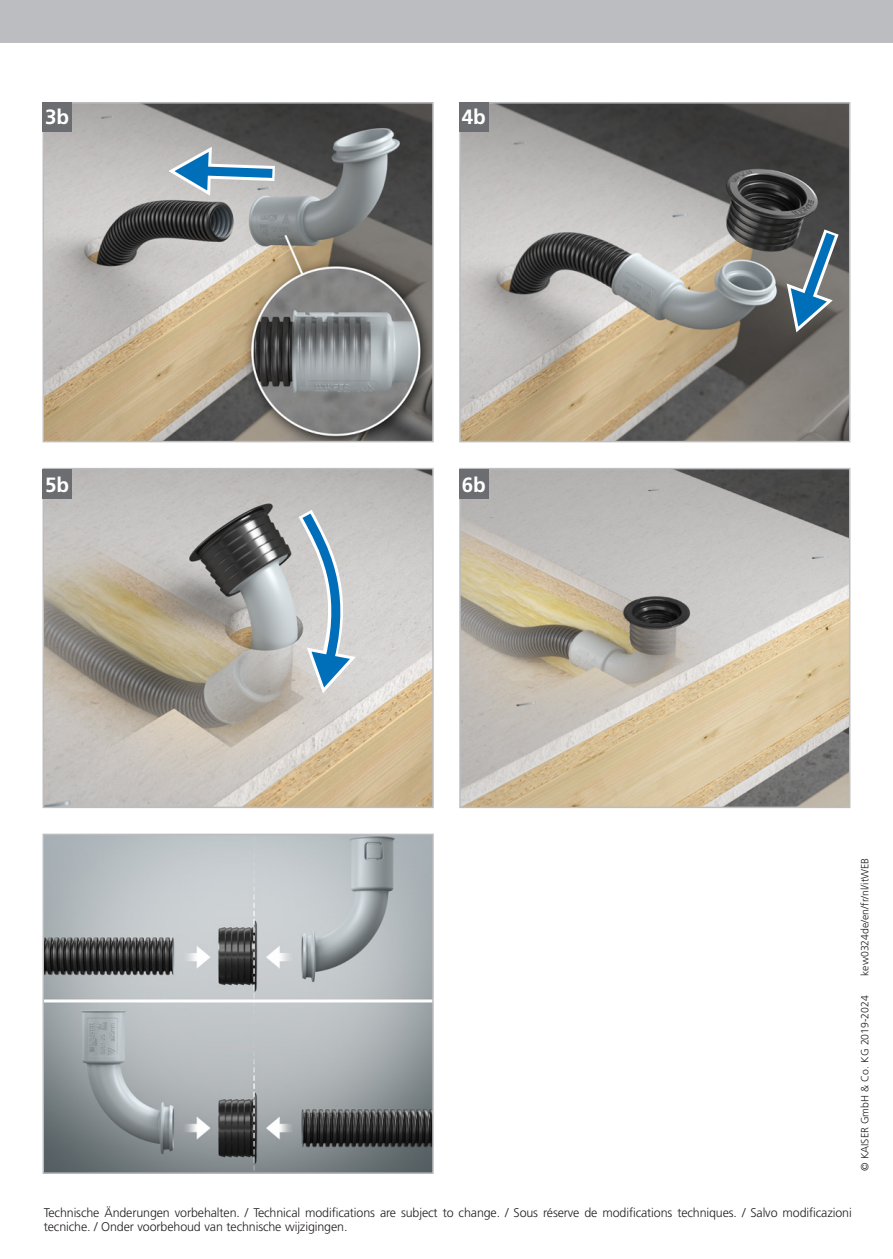
<style>
.page{position:relative;width:893px;height:1259px;background:#fff}
.page>*{position:absolute;margin:0;border:0;box-sizing:border-box;transform-origin:0 0}
.t1{font:700 20.7px "Frutiger LT Std";color:#fff}
.t2{font:300 12.6px/13.5px "Frutiger LT Std";letter-spacing:-.01em;color:#231f20}
.t3{font:300 10.5px "Frutiger LT Std";color:#231f20}
</style>
<div class="page">
<div style="left:0;top:0;width:893px;height:43px;background:#bcbdc0"></div>
<img style="left:462px;top:471px;width:385px;height:334px">
<div style="left:459px;top:468px;width:391px;height:340px;border:2px solid #bcbdc0"></div>
<img style="left:46px;top:836px;width:385px;height:335px">
<div style="left:43px;top:833px;width:391px;height:341px;border:2px solid #bcbdc0"></div>
<img style="left:462px;top:105px;width:385px;height:334px">
<div style="left:459px;top:102px;width:391px;height:340px;border:2px solid #bcbdc0"></div>
<svg style="left:785px;top:213px;width:66px;height:121px;background:#64737d"></svg>
<div style="left:459px;top:102px;width:29px;height:29px;background:#6c6d70"></div>
<div style="left:459px;top:469px;width:29px;height:29px;background:#6c6d70"></div>
<img style="left:46px;top:105px;width:385px;height:334px">
<div style="left:43px;top:102px;width:391px;height:340px;border:2px solid #bcbdc0"></div>
<div style="left:43px;top:102px;width:29px;height:29px;background:#6c6d70"></div>
<svg style="left:167px;top:144px;width:123px;height:54px;background:#96aab7"></svg>
<img style="left:46px;top:471px;width:385px;height:334px">
<div style="left:43px;top:468px;width:391px;height:340px;border:2px solid #bcbdc0"></div>
<div style="left:43px;top:469px;width:29px;height:29px;background:#6c6d70"></div>
<svg style="left:285px;top:493px;width:74px;height:203px;background:#b5c2ca"></svg>
<p class="t1" style="left:45px;top:105px;width:26px">3b</p>
<p class="t1" style="left:45px;top:472px;width:26px">5b</p>
<p class="t1" style="left:462px;top:105px;width:26px">4b</p>
<p class="t1" style="left:462px;top:472px;width:26px">6b</p>
<p class="t3" style="left:859px;top:976px;width:119px;rotate:-90deg">kew0324de/en/fr/nl/itWEB</p>
<p class="t3" style="left:859px;top:1171px;width:177px;rotate:-90deg">© KAISER GmbH &amp; Co. KG 2019-2024</p>
<p class="t2" style="left:44px;top:1206px;width:809px">Technische Änderungen vorbehalten. / Technical modifications are subject to change. / Sous réserve de modifications techniques. / Salvo modificazioni tecniche. / Onder voorbehoud van technische wijzigingen.</p>
</div>
